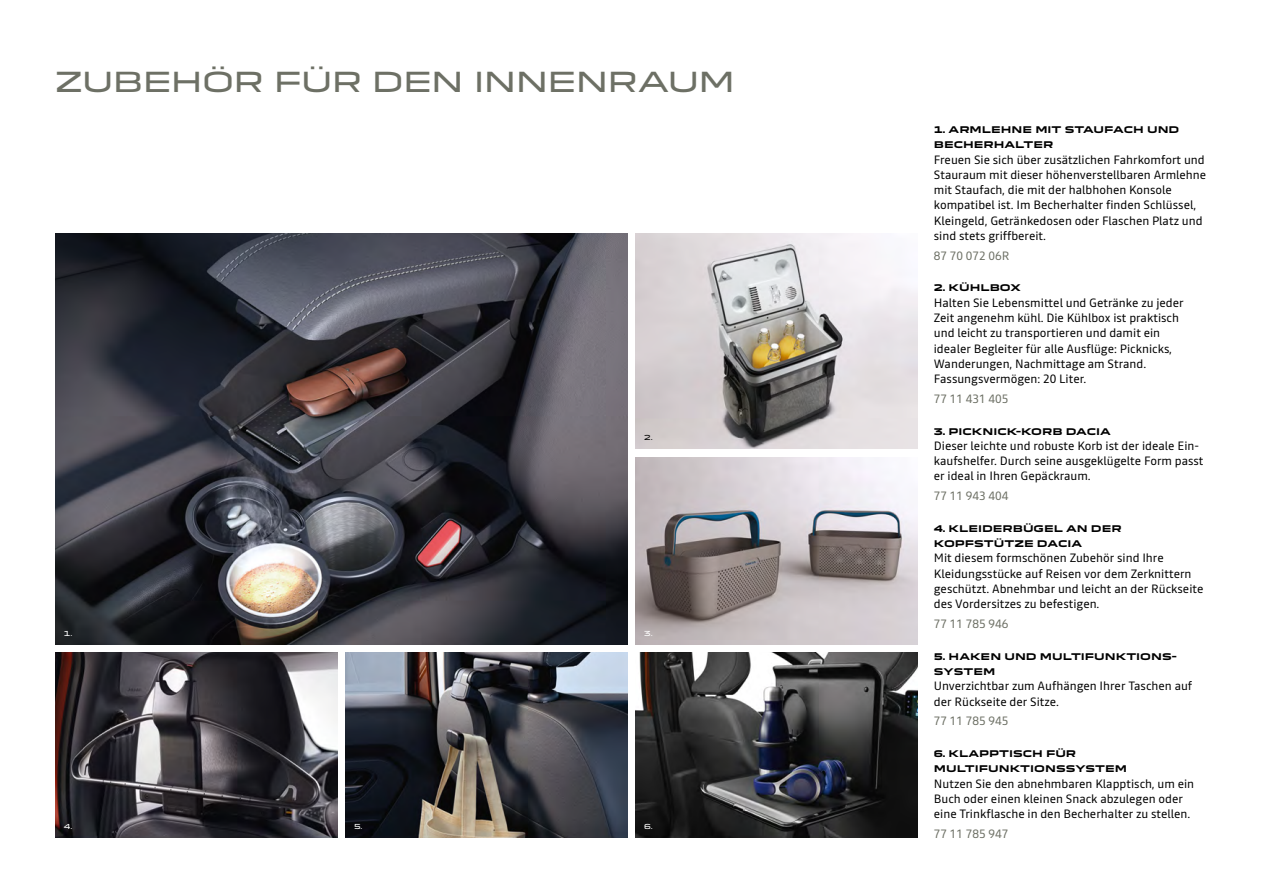
<style>
.page{position:relative;width:1263px;height:893px;background:#fff}
.page>*{position:absolute;margin:0;border:0;box-sizing:border-box;transform-origin:0 0}
.t1{font:27px "Dacia Block Extended";letter-spacing:-.05em;color:#6d7065}
.t2{font:12px/15.3px "Read";color:#000}
.t3{font:12px "Read";color:#6d7065}
.t4{font:700 9px/15.3px "Dacia Block Extended";color:#000}
.t5{font:6.75px "Dacia Block Extended";color:#fff}
.t6{font:6.75px "Dacia Block Extended";color:#000}
</style>
<div class="page">
<img style="left:636px;top:234px;width:281px;height:215px">
<img style="left:636px;top:653px;width:281px;height:185px">
<img style="left:55px;top:653px;width:282px;height:185px">
<img style="left:55px;top:234px;width:572px;height:410px">
<img style="left:345px;top:653px;width:282px;height:185px">
<img style="left:636px;top:457px;width:281px;height:187px">
<h1 class="t1" style="left:55px;top:61px;width:681px">ZUBEHÖR FÜR DEN INNENRAUM</h1>
<p class="t5" style="left:64px;top:628px;width:10px">1.</p>
<p class="t6" style="left:644px;top:432px;width:10px">2.</p>
<p class="t5" style="left:644px;top:628px;width:10px">3.</p>
<p class="t5" style="left:64px;top:821px;width:10px">4.</p>
<p class="t5" style="left:354px;top:821px;width:10px">5.</p>
<p class="t5" style="left:644px;top:821px;width:10px">6.</p>
<p class="t4" style="left:934px;top:122px;width:247px">1. ARMLEHNE MIT STAUFACH UND<br>BECHERHALTER</p>
<p class="t2" style="left:934px;top:152px;width:274px">Freuen Sie sich über zusätzlichen Fahrkomfort und Stauraum mit dieser höhenverstellbaren Armlehne mit Staufach, die mit der halbhohen Konsole kompatibel ist. Im Becherhalter finden Schlüssel, Kleingeld, Getränkedosen oder Flaschen Platz und sind stets griffbereit.</p>
<p class="t3" style="left:934px;top:248px;width:77px">87 70 072 06R</p>
<p class="t4" style="left:934px;top:281px;width:88px">2. KÜHLBOX</p>
<p class="t2" style="left:934px;top:295px;width:251px">Halten Sie Lebensmittel und Getränke zu jeder Zeit angenehm kühl. Die Kühlbox ist praktisch und leicht zu transportieren und damit ein idealer Begleiter für alle Ausflüge: Picknicks, Wanderungen, Nachmittage am Strand.<br>Fassungsvermögen: 20 Liter.</p>
<p class="t3" style="left:934px;top:392px;width:76px">77 11 431 405</p>
<p class="t4" style="left:934px;top:424px;width:179px">3. PICKNICK-KORB DACIA</p>
<p class="t2" style="left:934px;top:438px;width:271px">Dieser leichte und robuste Korb ist der ideale Ein&shy;kaufshelfer. Durch seine ausgeklügelte Form passt er ideal in Ihren Gepäckraum.</p>
<p class="t3" style="left:934px;top:489px;width:76px">77 11 943 404</p>
<p class="t4" style="left:934px;top:521px;width:189px">4. KLEIDERBÜGEL AN DER<br>KOPFSTÜTZE DACIA</p>
<p class="t2" style="left:934px;top:551px;width:271px">Mit diesem formschönen Zubehör sind Ihre Kleidungsstücke auf Reisen vor dem Zerknittern geschützt. Abnehmbar und leicht an der Rückseite des Vordersitzes zu befestigen.</p>
<p class="t3" style="left:934px;top:617px;width:76px">77 11 785 946</p>
<p class="t4" style="left:934px;top:649px;width:244px">5. HAKEN UND MULTIFUNKTIONS-<br>SYSTEM</p>
<p class="t2" style="left:934px;top:678px;width:260px">Unverzichtbar zum Aufhängen Ihrer Taschen auf der Rückseite der Sitze.</p>
<p class="t3" style="left:934px;top:714px;width:76px">77 11 785 945</p>
<p class="t4" style="left:934px;top:746px;width:195px">6. KLAPPTISCH FÜR<br>MULTIFUNKTIONSSYSTEM</p>
<p class="t2" style="left:934px;top:776px;width:262px">Nutzen Sie den abnehmbaren Klapptisch, um ein<br>Buch oder einen kleinen Snack abzulegen oder eine Trinkflasche in den Becherhalter zu stellen.</p>
<p class="t3" style="left:934px;top:826px;width:76px">77 11 785 947</p>
</div>
